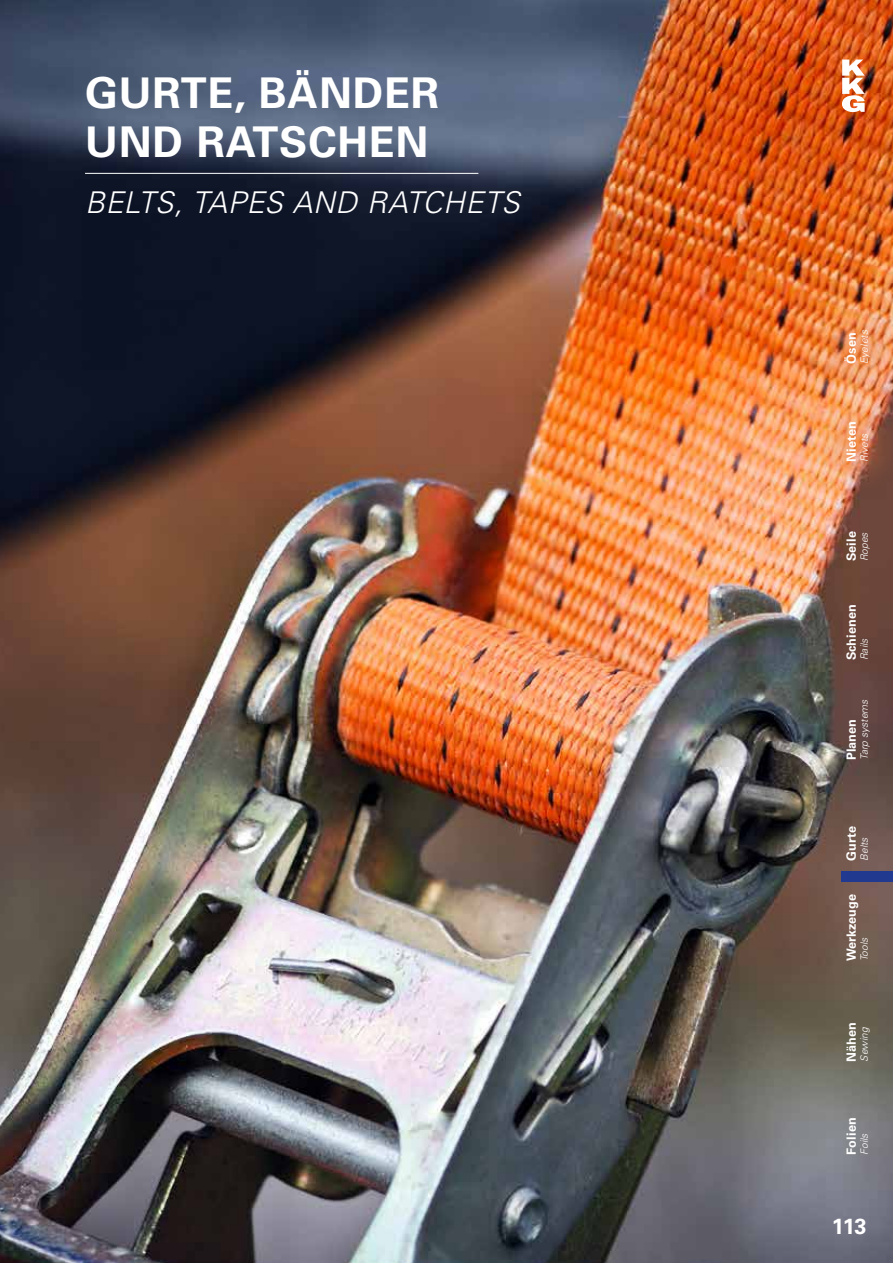
<style>
.page{position:relative;width:893px;height:1263px;background:#fff}
.page>*{position:absolute;margin:0;border:0;box-sizing:border-box;transform-origin:0 0}
.t1{font:700 42.3px/49.5px "Univers LT Pro 65";letter-spacing:.02em;color:#fff}
.t2{font:italic 300 30px "Univers LT Pro 45";letter-spacing:.01em;color:#fff}
.t3{font:700 21.9px "Univers LT Pro 65";color:#fff}
.t4{font:700 12.6px "Univers LT Pro 65";letter-spacing:.01em;color:#fff}
.t5{font:italic 300 10.05px "Univers LT Pro 45";color:#fff}
</style>
<div class="page">
<img style="left:0;top:0;width:893px;height:1263px">
<svg style="left:842px;top:60px;width:23px;height:54px"></svg>
<div style="left:811px;top:297px;width:82px;height:100px;background:#e67d42;opacity:.87"></div>
<div style="left:812px;top:388px;width:81px;height:108px;background:#e67d42;opacity:.87"></div>
<hr style="left:85px;top:173px;width:393px;height:1px;background:#fff">
<div style="left:842px;top:871px;width:51px;height:10px;background:#213a8f"></div>
<h1 class="t1" style="left:85px;top:66px;width:356px">GURTE, BÄNDER<br>UND RATSCHEN</h1>
<h2 class="t2" style="left:85px;top:183px;width:436px">BELTS, TAPES AND RATCHETS</h2>
<p class="t4" style="left:842px;top:364px;width:33px;rotate:-90deg">Ösen</p>
<p class="t5" style="left:858px;top:364px;width:35px;rotate:-90deg">Eyelets</p>
<p class="t4" style="left:842px;top:462px;width:42px;rotate:-90deg">Nieten</p>
<p class="t5" style="left:858px;top:462px;width:30px;rotate:-90deg">Rivets</p>
<p class="t4" style="left:842px;top:561px;width:32px;rotate:-90deg">Seile</p>
<p class="t5" style="left:858px;top:561px;width:30px;rotate:-90deg">Ropes</p>
<p class="t4" style="left:842px;top:660px;width:58px;rotate:-90deg">Schienen</p>
<p class="t5" style="left:858px;top:660px;width:23px;rotate:-90deg">Rails</p>
<p class="t5" style="left:858px;top:760px;width:62px;rotate:-90deg">Tarp systems</p>
<p class="t4" style="left:842px;top:760px;width:43px;rotate:-90deg">Planen</p>
<p class="t4" style="left:842px;top:861px;width:36px;rotate:-90deg">Gurte</p>
<p class="t5" style="left:858px;top:861px;width:25px;rotate:-90deg">Belts</p>
<p class="t4" style="left:842px;top:961px;width:68px;rotate:-90deg">Werkzeuge</p>
<p class="t5" style="left:858px;top:961px;width:25px;rotate:-90deg">Tools</p>
<p class="t4" style="left:842px;top:1062px;width:41px;rotate:-90deg">Nähen</p>
<p class="t5" style="left:858px;top:1062px;width:36px;rotate:-90deg">Sewing</p>
<p class="t4" style="left:842px;top:1154px;width:38px;rotate:-90deg">Folien</p>
<p class="t5" style="left:858px;top:1154px;width:22px;rotate:-90deg">Foils</p>
<h3 class="t3" style="left:832px;top:1211px;width:36px">113</h3>
</div>
